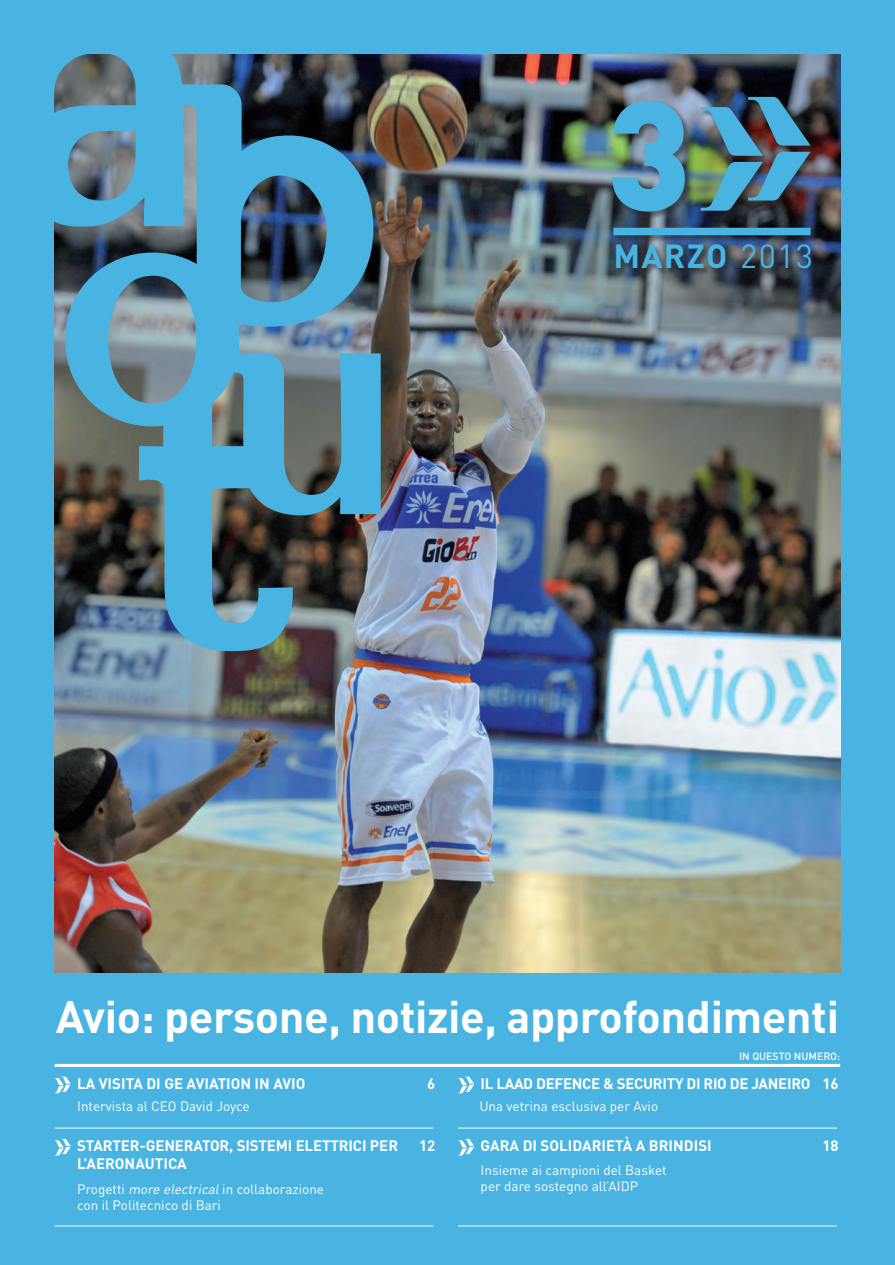
<style>
.page{position:relative;width:895px;height:1265px;background:#fff}
.page>*{position:absolute;margin:0;border:0;box-sizing:border-box;transform-origin:0 0}
.t1{font:900 153px "DIN";color:#49b4e1}
.t2{font:700 45px "DIN";letter-spacing:-.01em;color:#fff}
.t3{font:700 33px "DIN";color:#49b4e1}
.t4{font:700 15px/18px "DIN";color:#fff}
.t5{font:700 15px "DIN";letter-spacing:-.02em;color:#fff}
.t6{font:13.5px/16.2px "DIN";color:#fff}
.t7{font:500 10.5px "DIN";color:#fff}
.s1{font-weight:400}
.s2{font-style:italic}
</style>
<div class="page">
<div style="left:0;top:0;width:894px;height:1264px;background:#49b4e1"></div>
<img style="left:55px;top:54px;width:785px;height:918px">
<img style="left:54px;top:54px;width:326px;height:597px">
<hr style="left:55px;top:1063px;width:785px;height:3px;background:#fff">
<svg style="left:55px;top:1076px;width:16px;height:16px"></svg>
<hr style="left:55px;top:1127px;width:378px;height:1px;background:#fff">
<svg style="left:458px;top:1076px;width:16px;height:16px"></svg>
<hr style="left:458px;top:1127px;width:378px;height:1px;background:#fff">
<svg style="left:55px;top:1138px;width:16px;height:17px"></svg>
<hr style="left:55px;top:1225px;width:378px;height:1px;background:#fff">
<svg style="left:458px;top:1138px;width:16px;height:17px"></svg>
<hr style="left:458px;top:1225px;width:378px;height:1px;background:#fff">
<div style="left:611px;top:95px;width:207px;height:181px;background:#231f20;opacity:.5"></div>
<img style="left:700px;top:97px;width:110px;height:114px">
<div style="left:613px;top:228px;width:197px;height:7px;background:#49b4e1"></div>
<h1 class="t1" style="left:605px;top:53px;width:87px">3</h1>
<h3 class="t3" style="left:613px;top:234px;width:201px">MARZO <span class="s1">2013</span></h3>
<h2 class="t2" style="left:56px;top:987px;width:784px">AVIO: PERSONE, NOTIZIE, APPROFONDIMENTI</h2>
<p class="t7" style="left:739px;top:1048px;width:102px">IN QUESTO NUMERO:</p>
<p class="t4" style="left:77px;top:1073px;width:230px">LA VISITA DI GE AVIATION IN AVIO</p>
<p class="t4" style="left:427px;top:1073px;width:10px">6</p>
<p class="t6" style="left:77px;top:1097px;width:174px">Intervista al CEO David Joyce</p>
<p class="t5" style="left:480px;top:1073px;width:359px">IL LAAD DEFENCE &amp; SECURITY DI RIO DE JANEIRO 16</p>
<p class="t6" style="left:479px;top:1097px;width:180px">Una vetrina esclusiva per Avio</p>
<p class="t4" style="left:77px;top:1135px;width:322px">STARTER-GENERATOR, SISTEMI ELETTRICI PER<br>L’AE RONAUTICA</p>
<p class="t4" style="left:419px;top:1135px;width:18px">12</p>
<p class="t6" style="left:77px;top:1180px;width:248px">Progetti <span class="s2">more electrical</span>in collaborazione con il Politecnico di Bari</p>
<p class="t4" style="left:480px;top:1135px;width:233px">GARA DI SOLIDARIETÀ A BRINDISI</p>
<p class="t4" style="left:822px;top:1135px;width:18px">18</p>
<p class="t6" style="left:480px;top:1161px;width:187px">Insieme ai campioni del Basket per dare sostegno all’AIDP</p>
</div>
